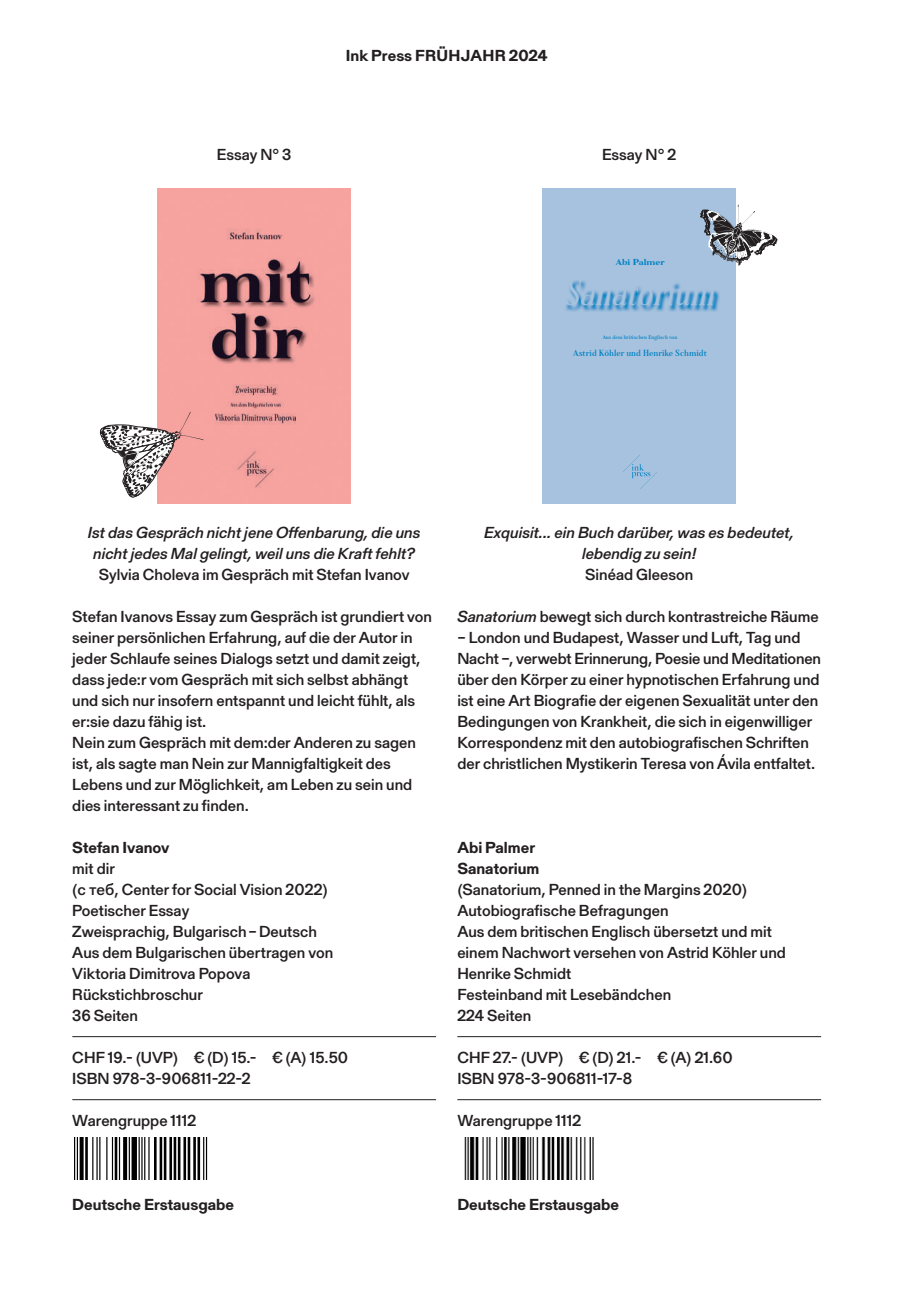
<style>
.page{position:relative;width:919px;height:1289px;background:#fff}
.page>*{position:absolute;margin:0;border:0;box-sizing:border-box;transform-origin:0 0}
.t1{font:italic 300 condensed 38.25px "Islington";color:#a6c2de}
.t2{font:500 15.75px/21px "Gerstner Programm";color:#231f20}
.t3{font:italic 500 15.75px/21px "Gerstner Programm";letter-spacing:.005em;color:#231f20;text-align:center}
.t4{font:700 15.75px/21px "Gerstner Programm";color:#231f20}
.t5{font:9px "Islington";color:#0081c3}
.t6{font:900 expanded 8.85px "Islington";color:#0081c3}
.t7{font:5.55px "Islington";color:#0081c3}
.s1{font-family:"Fakt CYR"}
.s2{font-style:italic}
</style>
<div class="page">
<hr style="left:72px;top:1036px;width:364px;height:1px;background:#231f20">
<hr style="left:72px;top:1099px;width:364px;height:1px;background:#231f20">
<img style="left:158px;top:188px;width:193px;height:315px">
<hr style="left:74px;top:1136px;width:1px;height:42px;background:#000">
<hr style="left:77px;top:1136px;width:1px;height:42px;background:#000">
<svg style="left:80px;top:1137px;width:4px;height:41px"></svg>
<hr style="left:85px;top:1136px;width:3px;height:42px;background:#000">
<hr style="left:92px;top:1136px;width:1px;height:42px;background:#000">
<hr style="left:96px;top:1136px;width:2px;height:42px;background:#000">
<hr style="left:99px;top:1136px;width:1px;height:42px;background:#000">
<hr style="left:106px;top:1136px;width:1px;height:42px;background:#000">
<hr style="left:112px;top:1136px;width:1px;height:42px;background:#000">
<hr style="left:115px;top:1136px;width:2px;height:42px;background:#000">
<hr style="left:119px;top:1136px;width:1px;height:42px;background:#000">
<svg style="left:123px;top:1137px;width:4px;height:41px"></svg>
<hr style="left:129px;top:1136px;width:1px;height:42px;background:#000">
<div style="left:131px;top:1136px;width:6px;height:42px;background:#000"></div>
<hr style="left:138px;top:1136px;width:2px;height:42px;background:#000">
<hr style="left:141px;top:1136px;width:1px;height:42px;background:#000">
<hr style="left:144px;top:1136px;width:1px;height:42px;background:#000">
<hr style="left:148px;top:1136px;width:2px;height:42px;background:#000">
<hr style="left:154px;top:1136px;width:3px;height:42px;background:#000">
<hr style="left:159px;top:1136px;width:3px;height:42px;background:#000">
<hr style="left:164px;top:1136px;width:2px;height:42px;background:#000">
<hr style="left:169px;top:1136px;width:3px;height:42px;background:#000">
<hr style="left:173px;top:1136px;width:3px;height:42px;background:#000">
<hr style="left:178px;top:1136px;width:2px;height:42px;background:#000">
<hr style="left:183px;top:1136px;width:3px;height:42px;background:#000">
<hr style="left:188px;top:1136px;width:2px;height:42px;background:#000">
<hr style="left:193px;top:1136px;width:3px;height:42px;background:#000">
<hr style="left:197px;top:1136px;width:3px;height:42px;background:#000">
<hr style="left:203px;top:1136px;width:1px;height:42px;background:#000">
<hr style="left:206px;top:1136px;width:1px;height:42px;background:#000">
<hr style="left:457px;top:1036px;width:364px;height:1px;background:#231f20">
<hr style="left:457px;top:1099px;width:364px;height:1px;background:#231f20">
<div style="left:542px;top:188px;width:193px;height:315px;background:#a6c2de"></div>
<svg style="left:623px;top:455px;width:34px;height:34px"></svg>
<img style="left:566px;top:280px;width:153px;height:32px">
<img style="left:464px;top:1137px;width:130px;height:41px">
<svg style="left:700px;top:204px;width:77px;height:61px"></svg>
<svg style="left:99px;top:402px;width:105px;height:97px"></svg>
<p class="t2" style="left:217px;top:143px;width:76px">Essay N° 3</p>
<p class="t4" style="left:346px;top:44px;width:203px">Ink Press FRÜHJAHR 2024</p>
<p class="t2" style="left:602px;top:143px;width:76px">Essay N° 2</p>
<p class="t6" style="left:615px;top:256px;width:50px">Abi Palmer</p>
<h1 class="t1" style="left:564px;top:271px;width:153px">Sanatorium</h1>
<p class="t7" style="left:602px;top:334px;width:76px">Aus dem britischen Englisch von</p>
<p class="t5" style="left:573px;top:348px;width:135px">Astrid Köhler und Henrike Schmidt</p>
<p class="t3" style="left:88px;top:521px;width:334px">Ist das Gespräch nicht jene Offenbarung, die uns nicht jedes Mal gelingt, weil uns die Kraft fehlt?</p>
<p class="t2" style="left:99px;top:563px;width:312px">Sylvia Choleva im Gespräch mit Stefan Ivanov</p>
<p class="t2" style="left:72px;top:605px;width:361px">Stefan Ivanovs Essay zum Gespräch ist grundiert von seiner persönlichen Erfahrung, auf die der Autor in jeder Schlaufe seines Dialogs setzt und damit zeigt, dass jede:r vom Gespräch mit sich selbst abhängt und sich nur insofern entspannt und leicht fühlt, als er:sie dazu fähig ist.<br>Nein zum Gespräch mit dem:der Anderen zu sagen ist, als sagte man Nein zur Mannigfaltigkeit des Lebens und zur Möglichkeit, am Leben zu sein und dies interessant zu finden.</p>
<p class="t4" style="left:72px;top:836px;width:99px">Stefan Ivanov</p>
<p class="t2" style="left:72px;top:857px;width:262px">mit dir<br>(<span class="s1">с теб</span>, Center for Social Vision 2022)<br>Poetischer Essay<br>Zweisprachig, Bulgarisch–Deutsch<br>Aus dem Bulgarischen übertragen von<br>Viktoria Dimitrova Popova<br>Rückstichbroschur<br>36 Seiten</p>
<p class="t2" style="left:72px;top:1046px;width:277px">CHF 19.- (UVP) € (D) 15.- € (A) 15.50<br>ISBN 978-3-906811-22-2</p>
<p class="t2" style="left:72px;top:1109px;width:126px">Warengruppe 1112</p>
<p class="t3" style="left:484px;top:521px;width:311px">Exquisit... ein Buch darüber, was es bedeutet, lebendig zu sein!</p>
<p class="t2" style="left:585px;top:563px;width:109px">Sinéad Gleeson</p>
<p class="t2" style="left:457px;top:605px;width:363px"><span class="s2">Sanatorium</span> bewegt sich durch kontrastreiche Räume</p>
<p class="t2" style="left:457px;top:626px;width:365px">– London und Budapest, Wasser und Luft, Tag und Nacht –, verwebt Erinnerung, Poesie und Meditationen über den Körper zu einer hypnotischen Erfahrung und ist eine Art Biografie der eigenen Sexualität unter den Bedingungen von Krankheit, die sich in eigenwilliger Korrespondenz mit den autobiografischen Schriften der christlichen Mystikerin Teresa von Ávila entfaltet.</p>
<p class="t4" style="left:457px;top:836px;width:84px">Abi Palmer<br>Sanatorium</p>
<p class="t2" style="left:457px;top:878px;width:330px">(Sanatorium, Penned in the Margins 2020)<br>Autobiografische Befragungen<br>Aus dem britischen Englisch übersetzt und mit einem Nachwort versehen von Astrid Köhler und<br>Henrike Schmidt<br>Festeinband mit Lesebändchen<br>224 Seiten</p>
<p class="t2" style="left:457px;top:1046px;width:277px">CHF 27.- (UVP) € (D) 21.- € (A) 21.60<br>ISBN 978-3-906811-17-8</p>
<p class="t2" style="left:457px;top:1109px;width:126px">Warengruppe 1112</p>
<p class="t4" style="left:72px;top:1193px;width:163px">Deutsche Erstausgabe</p>
<p class="t4" style="left:457px;top:1193px;width:163px">Deutsche Erstausgabe</p>
</div>
